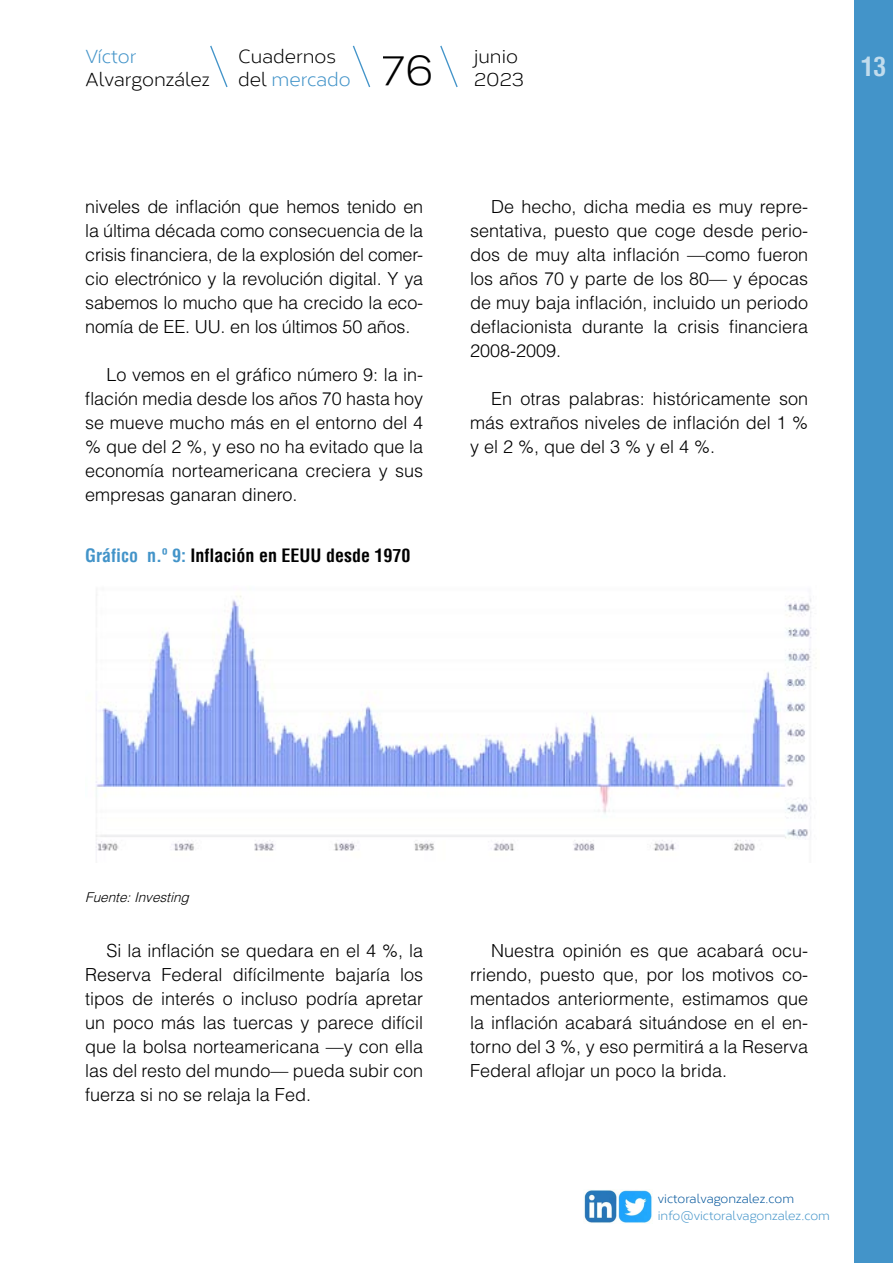
<style>
.page{position:relative;width:893px;height:1263px;background:#fff}
.page>*{position:absolute;margin:0;border:0;box-sizing:border-box;transform-origin:0 0}
.t1{font:42.6px "Corbert";color:#000}
.t2{font:700 condensed 25.8px "Helvetica";color:#c1dced}
.t3{font:18.9px/22.6px "Corbert";color:#000}
.t4{font:18.9px "Corbert";color:#4394c9}
.t5{font:300 18px/24px "Helvetica LT Std";color:#000;text-align:justify}
.t6{font:700 condensed 18px "Helvetica";color:#000}
.t7{font:italic 300 13.5px "Helvetica LT Std";color:#000}
.t8{font:12.3px "Corbert";color:#4394c9}
.t9{font:12.3px "Corbert";color:#00549a}
.s1{color:#4394c9}
</style>
<div class="page">
<svg style="left:210px;top:45px;width:18px;height:43px"></svg>
<svg style="left:352px;top:45px;width:19px;height:43px"></svg>
<svg style="left:440px;top:45px;width:18px;height:43px"></svg>
<img style="left:584px;top:1190px;width:68px;height:33px">
<div style="left:854px;top:0;width:39px;height:1262px;background:#4394c9"></div>
<img style="left:95px;top:594px;width:721px;height:257px">
<p class="t4" style="left:85px;top:42px;width:53px">Víctor</p>
<p class="t3" style="left:85px;top:66px;width:127px">Alvargonzález</p>
<p class="t3" style="left:238px;top:44px;width:114px">Cuadernos del <span class="s1">mercado</span></p>
<p class="t3" style="left:474px;top:44px;width:45px">junio</p>
<h1 class="t1" style="left:382px;top:37px;width:53px">76</h1>
<p class="t3" style="left:474px;top:66px;width:52px">2023</p>
<p class="t5" style="left:85px;top:194px;width:340px">niveles de inflación que hemos tenido en la última década como consecuencia de la crisis financiera, de la explosión del comer&shy;cio electrónico y la revolución digital. Y ya sabemos lo mucho que ha crecido la eco&shy;nomía de EE. UU. en los últimos 50 años.</p>
<p class="t5" style="left:85px;top:362px;width:340px;text-indent:21px">Lo vemos en el gráfico número 9: la in&shy;flación media desde los años 70 hasta hoy se mueve mucho más en el entorno del 4 % que del 2 %, y eso no ha evitado que la economía norteamericana creciera y sus empresas ganaran dinero.</p>
<p class="t6" style="left:85px;top:544px;width:327px"><span class="s1">Gráfico n.º 9:</span> Inflación en EEUU desde 1970</p>
<p class="t5" style="left:470px;top:194px;width:340px;text-indent:21px">De hecho, dicha media es muy repre&shy;sentativa, puesto que coge desde perio&shy;dos de muy alta inflación —como fueron los años 70 y parte de los 80— y épocas de muy baja inflación, incluido un periodo deflacionista durante la crisis financiera 2008-2009.</p>
<p class="t5" style="left:470px;top:386px;width:340px;text-indent:21px">En otras palabras: históricamente son más extraños niveles de inflación del 1 % y el 2 %, que del 3 % y el 4 %.</p>
<h2 class="t2" style="left:861px;top:51px;width:27px">13</h2>
<p class="t7" style="left:85px;top:889px;width:109px">Fuente:Investing</p>
<p class="t5" style="left:85px;top:938px;width:340px;text-indent:21px">Si la inflación se quedara en el 4 %, la Reserva Federal difícilmente bajaría los tipos de interés o incluso podría apretar un poco más las tuercas y parece difícil que la bolsa norteamericana —y con ella las del resto del mundo— pueda subir con fuerza si no se relaja la Fed.</p>
<p class="t5" style="left:470px;top:938px;width:340px;text-indent:21px">Nuestra opinión es que acabará ocu&shy;rriendo, puesto que, por los motivos co&shy;mentados anteriormente, estimamos que la inflación acabará situándose en el en&shy;torno del 3 %, y eso permitirá a la Reserva Federal aflojar un poco la brida.</p>
<p class="t9" style="left:658px;top:1189px;width:138px">victoralvagonzalez.com</p>
<p class="t8" style="left:658px;top:1206px;width:174px">info@victoralvagonzalez.com</p>
</div>
